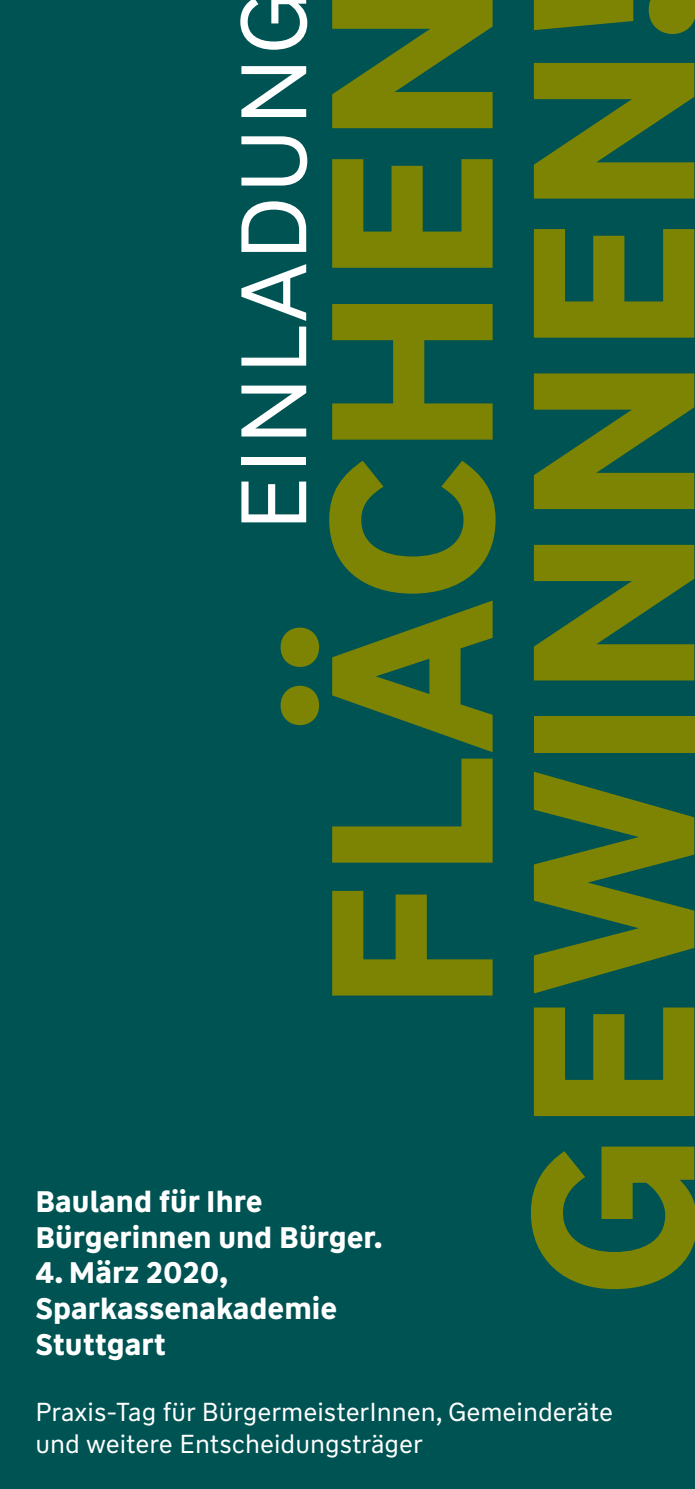
<style>
.page{position:relative;width:695px;height:1489px;background:#fff}
.page>*{position:absolute;margin:0;border:0;box-sizing:border-box;transform-origin:0 0}
.t1{font:700 229px/201.5px "WW Type";color:#7d8403;text-align:right}
.t2{font:92.5px "WW Type";letter-spacing:.02em;color:#fff}
.t3{font:700 29.75px/35.8px "WW Type";color:#fff}
.t4{font:26px/31.2px "WW Type";color:#fff}
</style>
<div class="page">
<div style="left:0;top:0;width:694px;height:1488px;background:#005353"></div>
<h1 class="t1" style="left:312px;top:1299px;width:1326px;rotate:-90deg">FLÄCHEN<br>GEWINNEN!</h1>
<h2 class="t2" style="left:216px;top:531px;width:543px;rotate:-90deg">EINLADUNG</h2>
<p class="t3" style="left:35px;top:1183px;width:349px">Bauland für Ihre<br>Bürgerinnen und Bürger.</p>
<p class="t3" style="left:35px;top:1254px;width:303px">4. März 2020,<br>Sparkassenakademie<br>Stuttgart</p>
<p class="t4" style="left:35px;top:1396px;width:579px">Praxis-Tag für BürgermeisterInnen, Gemeinderäte und weitere Entscheidungsträger</p>
</div>
